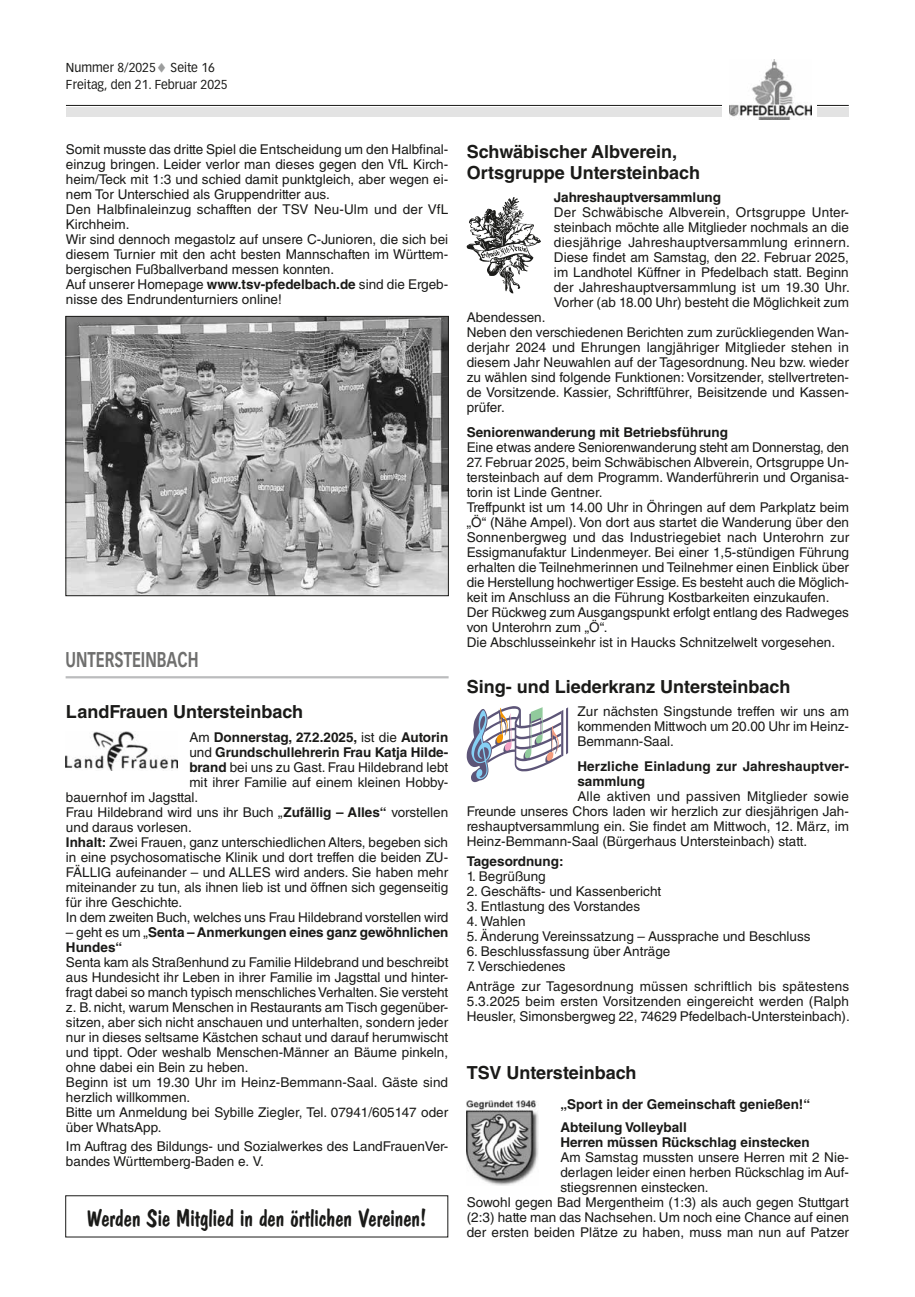
<style>
.page{position:relative;width:915px;height:1297px;background:#fff}
.page>*{position:absolute;margin:0;border:0;box-sizing:border-box;transform-origin:0 0}
.t1{font:24px "Dom Casual D";color:#1a1a18}
.t2{font:700 21px "Vectora LT Std";color:#6f6f6e;scale:.71 1}
.t3{font:700 18px/21px "Helvetica LT Std";color:#1a1a18}
.t4{font:13.5px/15px "Helvetica LT Std";color:#1a1a18}
.t5{font:700 13.5px/15px "Helvetica LT Std";color:#1a1a18}
.t6{font:12.75px/16.5px "Vectora LT Std";color:#1a1a18;scale:.95 1}
.s1{color:#9c9d9d}
.s2{font-weight:700}
.s3{font-weight:400}
</style>
<div class="page">
<div style="left:66px;top:108px;width:782px;height:9px;background:#e3e3e3"></div>
<hr style="left:66px;top:105px;width:782px;height:1px;background:#1a1a18">
<div style="left:722px;top:59px;width:94px;height:60px;background:#fff"></div>
<img style="left:729px;top:59px;width:82px;height:60px">
<img style="left:68px;top:318px;width:378px;height:276px">
<div style="left:66px;top:316px;width:382px;height:280px;border:1px solid #1a1a18"></div>
<hr style="left:66px;top:676px;width:382px;height:2px;background:#bbbcbd">
<img style="left:66px;top:732px;width:111px;height:38px">
<img style="left:466px;top:1100px;width:72px;height:86px">
<svg style="left:466px;top:197px;width:74px;height:96px"></svg>
<svg style="left:466px;top:706px;width:102px;height:76px"></svg>
<p class="t6" style="left:66px;top:59px;width:172px">Nummer 8/2025<span class="s1">♦</span> Seite 16<br>Freitag, den 21. Februar 2025</p>
<p class="t4" style="left:66px;top:142px;width:384px">Somit musste das dritte Spiel die Entscheidung um den Halbfinal&shy;einzug bringen. Leider verlor man dieses gegen den VfL Kirch&shy;heim/Teck mit 1:3 und schied damit punktgleich, aber wegen ei&shy;nem Tor Unterschied als Gruppendritter aus.<br>Den Halbfinaleinzug schafften der TSV Neu-Ulm und der VfL Kirchheim.<br>Wir sind dennoch megastolz auf unsere C-Junioren, die sich bei diesem Turnier mit den acht besten Mannschaften im Württem&shy;bergischen Fußballverband messen konnten.<br>Auf unserer Homepage <span class="s2">www.tsv-pfedelbach.de</span> sind die Ergeb&shy;nisse des Endrundenturniers online!</p>
<h2 class="t2" style="left:66px;top:646px;width:189px">UNTERSTEINBACH</h2>
<h3 class="t3" style="left:66px;top:701px;width:239px">LandFrauen Untersteinbach</h3>
<p class="t5" style="left:189px;top:729px;width:260px"><span class="s3">Am</span> Donnerstag, 27.2.2025, <span class="s3">ist die</span> Autorin</p>
<p class="t5" style="left:189px;top:744px;width:260px"><span class="s3">und</span> Grundschullehrerin Frau Katja Hilde-</p>
<p class="t4" style="left:189px;top:759px;width:260px"><span class="s2">brand</span> bei uns zu Gast. Frau Hildebrand lebt</p>
<p class="t4" style="left:189px;top:774px;width:260px">mit ihrer Familie auf einem kleinen Hobby-</p>
<p class="t4" style="left:66px;top:789px;width:134px">bauernhof im Jagsttal.</p>
<p class="t4" style="left:66px;top:804px;width:383px">Frau Hildebrand wird uns ihr Buch „<span class="s2">Zufällig – Alles“</span> vorstellen</p>
<p class="t4" style="left:66px;top:819px;width:127px">und daraus vorlesen.</p>
<p class="t4" style="left:66px;top:834px;width:383px"><span class="s2">Inhalt:</span> Zwei Frauen, ganz unterschiedlichen Alters, begeben sich</p>
<p class="t4" style="left:66px;top:849px;width:383px">in eine psychosomatische Klinik und dort treffen die beiden ZU-</p>
<p class="t4" style="left:66px;top:864px;width:383px">FÄLLIG aufeinander – und ALLES wird anders. Sie haben mehr</p>
<p class="t4" style="left:66px;top:879px;width:384px">miteinander zu tun, als ihnen lieb ist und öffnen sich gegenseitig</p>
<p class="t4" style="left:66px;top:894px;width:118px">für ihre Geschichte.</p>
<p class="t4" style="left:66px;top:909px;width:384px">In dem zweiten Buch, welches uns Frau Hildebrand vorstellen wird</p>
<p class="t5" style="left:66px;top:924px;width:384px"><span class="s3">– geht es um „</span>Senta – Anmerkungen eines ganz gewöhnlichen<br>Hundes“</p>
<p class="t4" style="left:66px;top:954px;width:384px">Senta kam als Straßenhund zu Familie Hildebrand und beschreibt aus Hundesicht ihr Leben in ihrer Familie im Jagsttal und hinter&shy;fragt dabei so manch typisch menschliches Verhalten. Sie versteht z. B. nicht, warum Menschen in Restaurants am Tisch gegenüber&shy;sitzen, aber sich nicht anschauen und unterhalten, sondern jeder nur in dieses seltsame Kästchen schaut und darauf herumwischt und tippt. Oder weshalb Menschen-Männer an Bäume pinkeln, ohne dabei ein Bein zu heben.<br>Beginn ist um 19.30 Uhr im Heinz-Bemmann-Saal. Gäste sind herzlich willkommen.<br>Bitte um Anmeldung bei Sybille Ziegler, Tel. 07941/605147 oder über WhatsApp.</p>
<p class="t4" style="left:66px;top:1139px;width:383px">Im Auftrag des Bildungs- und Sozialwerkes des LandFrauenVer&shy;bandes Württemberg-Baden e. V.</p>
<h1 class="t1" style="left:87px;top:1203px;width:341px">Werden Sie Mitglied in den örtlichen Vereinen!</h1>
<h3 class="t3" style="left:466px;top:140px;width:235px">Schwäbischer Albverein,<br>Ortsgruppe Untersteinbach</h3>
<p class="t5" style="left:553px;top:190px;width:169px">Jahreshauptversammlung</p>
<p class="t4" style="left:553px;top:205px;width:297px;text-align:justify">Der Schwäbische Albverein, Ortsgruppe Unter&shy;steinbach möchte alle Mitglieder nochmals an die diesjährige Jahreshauptversammlung erinnern.<br>Diese findet am Samstag, den 22. Februar 2025, im Landhotel Küffner in Pfedelbach statt. Beginn der Jahreshauptversammlung ist um 19.30 Uhr.<br>Vorher (ab 18.00 Uhr) besteht die Möglichkeit zum</p>
<p class="t4" style="left:466px;top:310px;width:383px">Abendessen.<br>Neben den verschiedenen Berichten zum zurückliegenden Wan&shy;derjahr 2024 und Ehrungen langjähriger Mitglieder stehen in diesem Jahr Neuwahlen auf der Tagesordnung. Neu bzw. wieder zu wählen sind folgende Funktionen: Vorsitzender, stellvertreten&shy;de Vorsitzende. Kassier, Schriftführer, Beisitzende und Kassen&shy;prüfer.</p>
<p class="t5" style="left:466px;top:424px;width:263px">Seniorenwanderung mit Betriebsführung</p>
<p class="t4" style="left:466px;top:440px;width:384px">Eine etwas andere Seniorenwanderung steht am Donnerstag, den</p>
<p class="t4" style="left:466px;top:455px;width:384px">27. Februar 2025, beim Schwäbischen Albverein, Ortsgruppe Un&shy;tersteinbach auf dem Programm. Wanderführerin und Organisa&shy;torin ist Linde Gentner.<br>Treffpunkt ist um 14.00 Uhr in Öhringen auf dem Parkplatz beim „Ö“ (Nähe Ampel). Von dort aus startet die Wanderung über den Sonnenbergweg und das Industriegebiet nach Unterohrn zur Essigmanufaktur Lindenmeyer. Bei einer 1,5-stündigen Führung erhalten die Teilnehmerinnen und Teilnehmer einen Einblick über die Herstellung hochwertiger Essige. Es besteht auch die Möglich&shy;keit im Anschluss an die Führung Kostbarkeiten einzukaufen.<br>Der Rückweg zum Ausgangspunkt erfolgt entlang des Radweges von Unterohrn zum „Ö“.<br>Die Abschlusseinkehr ist in Haucks Schnitzelwelt vorgesehen.</p>
<h3 class="t3" style="left:466px;top:675px;width:325px">Sing- und Liederkranz Untersteinbach</h3>
<p class="t4" style="left:577px;top:704px;width:273px;text-align:justify">Zur nächsten Singstunde treffen wir uns am kommenden Mittwoch um 20.00 Uhr im Heinz-Bemmann-Saal.</p>
<p class="t5" style="left:577px;top:758px;width:273px">Herzliche Einladung zur Jahreshauptver&shy;sammlung</p>
<p class="t4" style="left:466px;top:789px;width:383px;text-align:justify;text-indent:111px">Alle aktiven und passiven Mitglieder sowie Freunde unseres Chors laden wir herzlich zur diesjährigen Jah&shy;reshauptversammlung ein. Sie findet am Mittwoch, 12. März, im Heinz-Bemmann-Saal (Bürgerhaus Untersteinbach) statt.</p>
<p class="t5" style="left:466px;top:853px;width:98px">Tagesordnung:</p>
<p class="t4" style="left:466px;top:868px;width:81px">1. Begrüßung</p>
<p class="t4" style="left:466px;top:883px;width:196px">2. Geschäfts- und Kassenbericht</p>
<p class="t4" style="left:466px;top:898px;width:175px">3. Entlastung des Vorstandes</p>
<p class="t4" style="left:466px;top:913px;width:60px">4. Wahlen</p>
<p class="t4" style="left:466px;top:928px;width:345px">5. Änderung Vereinssatzung – Aussprache und Beschluss</p>
<p class="t4" style="left:466px;top:943px;width:205px">6. Beschlussfassung über Anträge</p>
<p class="t4" style="left:466px;top:956px;width:384px;line-height:20px">7. Verschiedenes<br>Anträge zur Tagesordnung müssen schriftlich bis spätestens</p>
<p class="t4" style="left:466px;top:993px;width:384px">5.3.2025 beim ersten Vorsitzenden eingereicht werden (Ralph<br>Heusler, Simonsbergweg 22, 74629 Pfedelbach-Untersteinbach).</p>
<h3 class="t3" style="left:466px;top:1062px;width:171px">TSV Untersteinbach</h3>
<p class="t5" style="left:560px;top:1092px;width:251px;line-height:23.5px">„Sport in der Gemeinschaft genießen!“<br>Abteilung Volleyball</p>
<p class="t5" style="left:560px;top:1135px;width:251px">Herren müssen Rückschlag einstecken</p>
<p class="t4" style="left:560px;top:1150px;width:290px">Am Samstag mussten unsere Herren mit 2 Nie-</p>
<p class="t4" style="left:560px;top:1165px;width:290px">derlagen leider einen herben Rückschlag im Auf-</p>
<p class="t4" style="left:560px;top:1180px;width:150px">stiegsrennen einstecken.</p>
<p class="t4" style="left:466px;top:1195px;width:383px">Sowohl gegen Bad Mergentheim (1:3) als auch gegen Stuttgart</p>
<p class="t4" style="left:466px;top:1210px;width:384px">(2:3) hatte man das Nachsehen. Um noch eine Chance auf einen</p>
<p class="t4" style="left:466px;top:1225px;width:384px">der ersten beiden Plätze zu haben, muss man nun auf Patzer</p>
</div>
